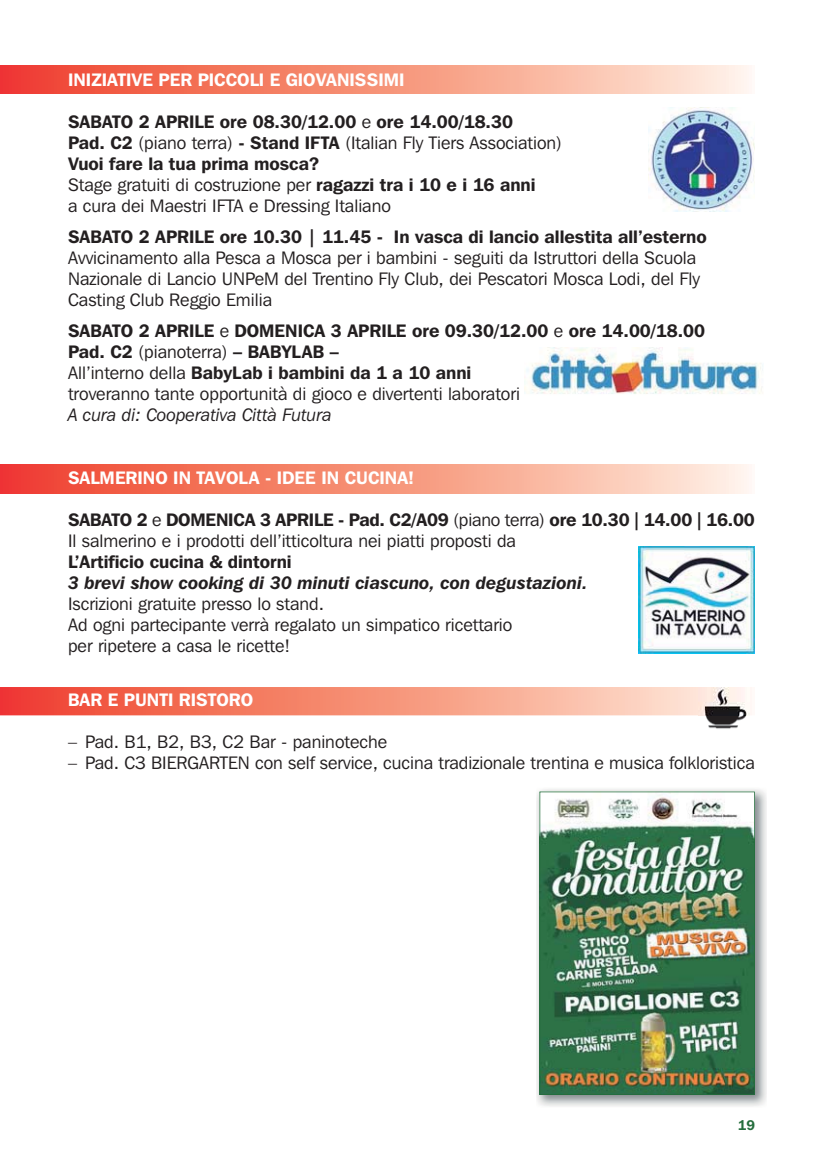
<style>
.page{position:relative;width:823px;height:1163px;background:#fff}
.page>*{position:absolute;margin:0;border:0;box-sizing:border-box;transform-origin:0 0}
.t1{font:18px/21px "Franklin Gothic IT Cby BT";color:#231f20}
.t2{font:600 18px/21px "Franklin Gothic IT Cby BT";color:#231f20}
.t3{font:600 18px "Franklin Gothic IT Cby BT";color:#fff}
.t4{font:italic 600 18px "Franklin Gothic IT Cby BT";color:#231f20}
.t5{font:italic 18px "Franklin Gothic IT Cby BT";color:#231f20}
.t6{font:600 14px "Franklin Gothic IT Cby BT";color:#246d3c}
.s1{font-weight:600}
.s2{font-weight:400}
</style>
<div class="page">
<svg style="left:0;top:65px;width:749px;height:29px;background:#f6947f"></svg>
<svg style="left:0;top:465px;width:749px;height:28px;background:#f6947f"></svg>
<img style="left:648px;top:107px;width:106px;height:104px">
<img style="left:524px;top:348px;width:239px;height:46px">
<img style="left:536px;top:789px;width:230px;height:318px">
<img style="left:539px;top:791px;width:215px;height:303px">
<img style="left:638px;top:546px;width:116px;height:107px">
<svg style="left:0;top:687px;width:750px;height:28px;background:#f58e78"></svg>
<img style="left:698px;top:715px;width:49px;height:14px">
<img style="left:698px;top:687px;width:51px;height:28px">
<p class="t3" style="left:68px;top:73px;width:338px">INIZIATIVE PER PICCOLI E GIOVANISSIMI</p>
<p class="t1" style="left:68px;top:113px;width:495px"><span class="s1">SABATO 2 APRILE ore 08.30/12.00</span> e <span class="s1">ore 14.00/18.30<br>Pad. C2</span> (piano terra) <span class="s1">- Stand IFTA</span> (Italian Fly Tiers Association)<br><span class="s1">Vuoi fare la tua prima mosca?<br></span>Stage gratuiti di costruzione per <span class="s1">ragazzi tra i 10 e i 16 anni<br></span>a cura dei Maestri IFTA e Dressing Italiano</p>
<p class="t2" style="left:68px;top:228px;width:639px">SABATO 2 APRILE ore 10.30 | 11.45 - In vasca di lancio allestita all’esterno</p>
<p class="t1" style="left:68px;top:249px;width:633px">Avvicinamento alla Pesca a Mosca per i bambini - seguiti da Istruttori della Scuola<br>Nazionale di Lancio UNPeM del Trentino Fly Club, dei Pescatori Mosca Lodi, del Fly<br>Casting Club Reggio Emilia</p>
<p class="t2" style="left:68px;top:322px;width:638px">SABATO 2 APRILE <span class="s2">e</span> DOMENICA 3 APRILE ore 09.30/12.00 <span class="s2">e</span> ore 14.00/18.00<br>Pad. C2 <span class="s2">(pianoterra)</span> – BABYLAB –<br><span class="s2">All’interno della</span> BabyLab i bambini da 1 a 10 anni<br><span class="s2">troveranno tante opportunità di gioco e divertenti laboratori</span></p>
<p class="t5" style="left:68px;top:409px;width:265px">A cura di: Cooperativa Città Futura</p>
<p class="t3" style="left:68px;top:471px;width:347px">SALMERINO IN TAVOLA - IDEE IN CUCINA!</p>
<p class="t1" style="left:68px;top:511px;width:687px"><span class="s1">SABATO 2</span> e <span class="s1">DOMENICA 3 APRILE - Pad. C2/A09</span> (piano terra) <span class="s1">ore 10.30|14.00|16.00<br></span>Il salmerino e i prodotti dell’itticoltura nei piatti proposti da</p>
<p class="t2" style="left:68px;top:553px;width:225px">L’Artificio cucina &amp; dintorni</p>
<p class="t4" style="left:68px;top:576px;width:520px">3 brevi show cooking di 30 minuti ciascuno, con degustazioni.</p>
<p class="t1" style="left:68px;top:595px;width:445px">Iscrizioni gratuite presso lo stand.<br>Ad ogni partecipante verrà regalato un simpatico ricettario per ripetere a casa le ricette!</p>
<p class="t3" style="left:68px;top:693px;width:186px">BAR E PUNTI RISTORO</p>
<p class="t1" style="left:68px;top:733px;width:320px">– Pad. B1, B2, B3, C2 Bar - paninoteche</p>
<p class="t1" style="left:68px;top:754px;width:687px">– Pad. C3 BIERGARTEN con self service, cucina tradizionale trentina e musica folkloristica</p>
<p class="t6" style="left:737px;top:1119px;width:19px">19</p>
</div>
